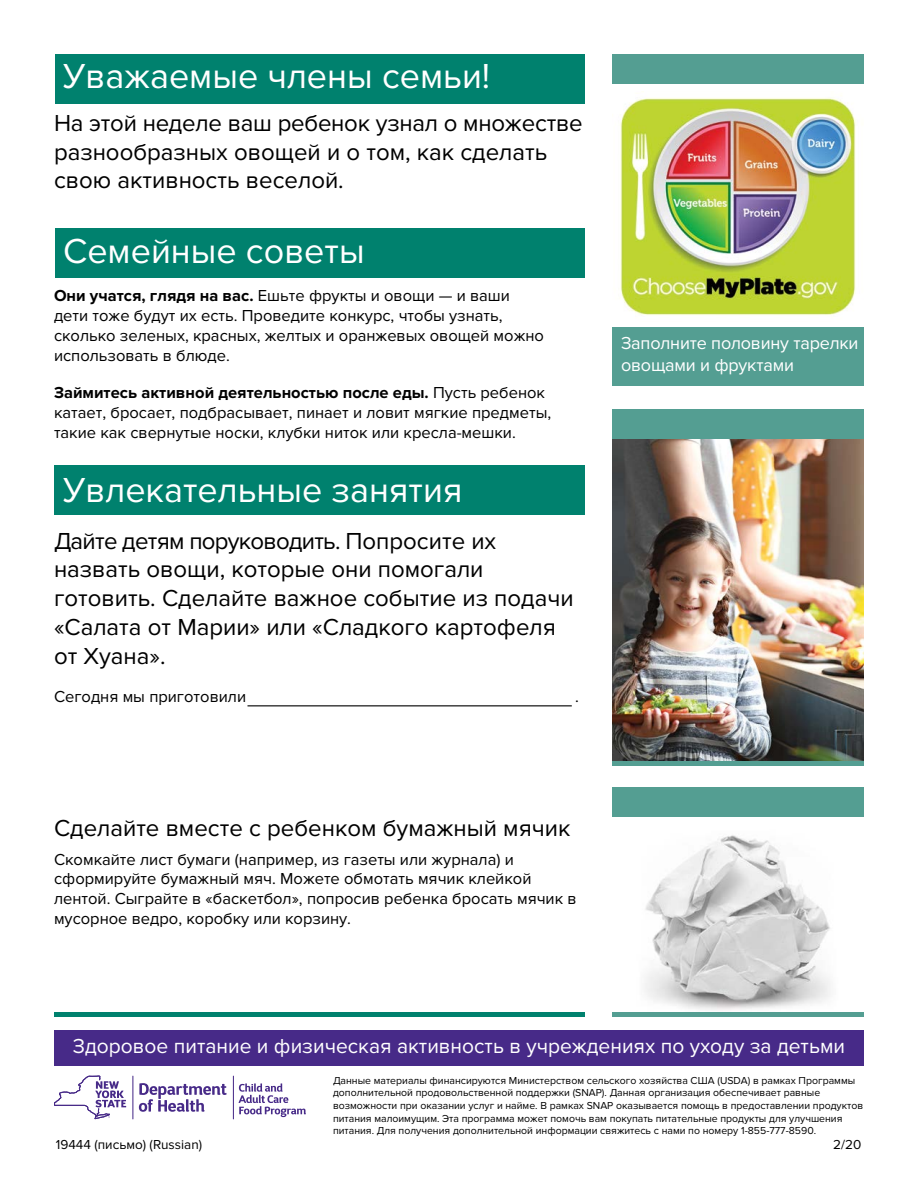
<style>
.page{position:relative;width:918px;height:1188px;background:#fff}
.page>*{position:absolute;margin:0;border:0;box-sizing:border-box;transform-origin:0 0}
.t1{font:36px "Proxima Nova";color:#fff}
.t2{font:24px/28.8px "Proxima Nova";color:#000}
.t3{font:21px "Proxima Nova";color:#fff}
.t4{font:18px/21.6px "Proxima Nova";letter-spacing:-.01em;color:#fff}
.t5{font:16.5px/19.8px "Proxima Nova";color:#000}
.t6{font:13.5px "Proxima Nova";color:#000100}
.t7{font:13.5px "Proxima Nova";color:#000}
.t8{font:10.5px/12.6px "Proxima Nova";color:#000}
.s1{font-weight:700}
.s2{color:#000}
.s3{color:#fff}
</style>
<div class="page">
<svg style="left:139px;top:1083px;width:88px;height:29px"></svg>
<hr style="left:132px;top:1076px;width:1px;height:43px;background:#472a88">
<svg style="left:54px;top:1076px;width:72px;height:43px"></svg>
<hr style="left:233px;top:1076px;width:1px;height:43px;background:#472a88">
<svg style="left:239px;top:1083px;width:67px;height:34px"></svg>
<div style="left:54px;top:1030px;width:810px;height:36px;background:#472a88"></div>
<img style="left:612px;top:440px;width:252px;height:321px">
<div style="left:56px;top:54px;width:529px;height:50px;background:#00816e"></div>
<img style="left:645px;top:835px;width:185px;height:175px">
<div style="left:56px;top:228px;width:529px;height:50px;background:#00816e"></div>
<div style="left:54px;top:465px;width:531px;height:50px;background:#00816e"></div>
<div style="left:612px;top:410px;width:252px;height:30px;background:#549e92"></div>
<div style="left:612px;top:787px;width:252px;height:30px;background:#549e92"></div>
<div style="left:612px;top:54px;width:252px;height:30px;background:#549e92"></div>
<div style="left:612px;top:327px;width:252px;height:59px;background:#549e92"></div>
<div style="left:612px;top:761px;width:252px;height:5px;background:#549e92"></div>
<div style="left:612px;top:1012px;width:252px;height:5px;background:#549e92"></div>
<div style="left:54px;top:1012px;width:531px;height:5px;background:#00816e"></div>
<img style="left:620px;top:98px;width:236px;height:217px">
<hr style="left:248px;top:705px;width:324px;height:1px;background:#000100">
<h1 class="t1" style="left:63px;top:56px;width:429px">Уважаемые члены семьи!</h1>
<h2 class="t2" style="left:54px;top:109px;width:530px">На этой неделе ваш ребенок узнал о множестве разнообразных овощей и о том, как сделать свою активность веселой.</h2>
<h1 class="t1" style="left:63px;top:231px;width:303px">Семейные советы</h1>
<p class="t5" style="left:54px;top:286px;width:491px"><span class="s1">Они учатся, глядя на вас.</span> Ешьте фрукты и овощи — и ваши дети тоже будут их есть. Проведите конкурс, чтобы узнать, сколько зеленых, красных, желтых и оранжевых овощей можно использовать в блюде.</p>
<p class="t5" style="left:54px;top:383px;width:499px"><span class="s1">Займитесь активной деятельностью после еды.</span> Пусть ребенок катает, бросает, подбрасывает, пинает и ловит мягкие предметы, такие как свернутые носки, клубки ниток или кресла-мешки.</p>
<h1 class="t1" style="left:63px;top:469px;width:401px">Увлекательные занятия</h1>
<h2 class="t2" style="left:54px;top:527px;width:521px">Дайте детям поруководить. Попросите их назвать овощи, которые они помогали готовить. Сделайте важное событие из подачи «Салата от Марии» или «Сладкого картофеля от Хуана».</h2>
<p class="t5" style="left:54px;top:687px;width:194px">Сегодня мы приготовили</p>
<p class="t5" style="left:575px;top:687px;width:5px">.</p>
<p class="t4" style="left:621px;top:333px;width:239px">Заполните половину тарелки овощами и фруктами</p>
<h2 class="t2" style="left:54px;top:814px;width:518px">Сделайте вместе с ребенком бумажный мячик</h2>
<p class="t5" style="left:54px;top:850px;width:524px">Скомкайте лист бумаги (например, из газеты или журнала) и сформируйте бумажный мяч. Можете обмотать мячик клейкой лентой. Сыграйте в «баскетбол», попросив ребенка бросать мячик в мусорное ведро, коробку или корзину.</p>
<p class="t3" style="left:73px;top:1034px;width:774px">Здоровое питание и физическая активность в учреждениях по уходу за детьми</p>
<p class="t8" style="left:333px;top:1074px;width:532px">Данные материалы финансируются Министерством сельского хозяйства США (USDA) в рамках Программы дополнительной продовольственной поддержки (SNAP). Данная организация обеспечивает равные возможности при оказании услуг и найме. В рамках SNAP оказывается помощь в предоставлении продуктов питания малоимущим. Эта программа может помочь вам покупать питательные продукты для улучшения питания. Для получения дополнительной информации свяжитесь с нами по номеру 1-855-777-8590.</p>
<p class="t6" style="left:56px;top:1137px;width:227px"><span class="s2">19444</span> (письмо) (Russian) <span class="s3">1267 письмо</span></p>
<p class="t7" style="left:833px;top:1137px;width:30px">2/20</p>
</div>
